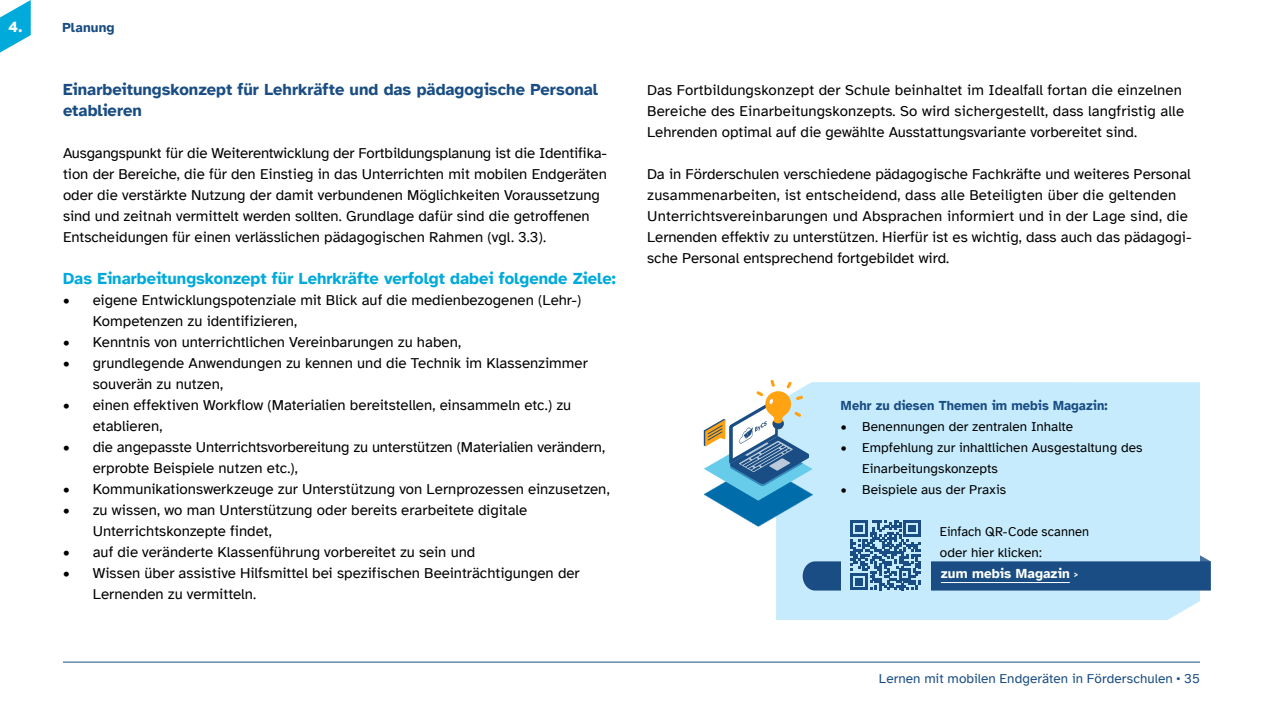
<style>
.page{position:relative;width:1263px;height:715px;background:#fff}
.page>*{position:absolute;margin:0;border:0;box-sizing:border-box;transform-origin:0 0}
.t1{font:700 16.5px/21px "Atkinson Hyperlegible";color:#194d83}
.t2{font:700 16.5px "Atkinson Hyperlegible";color:#00aada}
.t3{font:700 15.3px "Atkinson Hyperlegible";color:#fff}
.t4{font:15px/21px "Atkinson Hyperlegible";color:#000}
.t5{font:13.5px/21px "Atkinson Hyperlegible";letter-spacing:.005em;color:#000}
.t6{font:13.5px "Atkinson Hyperlegible";letter-spacing:.005em;color:#194d83}
.t7{font:13.5px/21px "Atkinson Hyperlegible";letter-spacing:.005em;color:#000;scale:.95 1}
.t8{font:700 13.5px "Atkinson Hyperlegible";letter-spacing:.01em;color:#194d83;scale:.95 1}
.t9{font:700 13.5px "Atkinson Hyperlegible";letter-spacing:.005em;color:#fff}
.t10{font:700 13.5px "Atkinson Hyperlegible";letter-spacing:.01em;color:#194d83}
.s1{font-size:9px}
</style>
<div class="page">
<svg style="left:0;top:0;width:31px;height:53px"></svg>
<hr style="left:63px;top:661px;width:1137px;height:1px;background:#194d83">
<div style="left:776px;top:382px;width:424px;height:237px;background:#c6ebfc"></div>
<div style="left:841px;top:510px;width:89px;height:89px;background:#c6ebfc"></div>
<svg style="left:803px;top:520px;width:408px;height:70px;background:#7ea9c9"></svg>
<hr style="left:941px;top:582px;width:129px;height:1px;background:#fff">
<svg style="left:712px;top:463px;width:101px;height:63px"></svg>
<svg style="left:704px;top:379px;width:108px;height:121px"></svg>
<p class="t3" style="left:9px;top:17px;width:15px">4.</p>
<p class="t10" style="left:62px;top:19px;width:54px">Planung</p>
<p class="t1" style="left:63px;top:78px;width:537px">Einarbeitungskonzept für Lehrkräfte und das pädagogische Personal etablieren</p>
<p class="t4" style="left:63px;top:142px;width:546px">Ausgangspunkt für die Weiterentwicklung der Fortbildungsplanung ist die Identifika&shy;tion der Bereiche, die für den Einstieg in das Unterrichten mit mobilen Endgeräten oder die verstärkte Nutzung der damit verbundenen Möglichkeiten Voraussetzung sind und zeitnah vermittelt werden sollten. Grundlage dafür sind die getroffenen Entscheidungen für einen verlässlichen pädagogischen Rahmen (vgl. 3.3).</p>
<p class="t2" style="left:63px;top:268px;width:554px">Das Einarbeitungskonzept für Lehrkräfte verfolgt dabei folgende Ziele:</p>
<p class="t4" style="left:93px;top:289px;width:490px;text-indent:-30px">• eigene Entwicklungspotenziale mit Blick auf die medienbezogenen (Lehr-)<br>Kompetenzen zu identifizieren,</p>
<p class="t4" style="left:63px;top:331px;width:400px">• Kenntnis von unterrichtlichen Vereinbarungen zu haben,</p>
<p class="t4" style="left:93px;top:352px;width:496px;text-indent:-30px">• grundlegende Anwendungen zu kennen und die Technik im Klassenzimmer souverän zu nutzen,</p>
<p class="t4" style="left:93px;top:394px;width:480px;text-indent:-30px">• einen effektiven Workflow (Materialien bereitstellen, einsammeln etc.) zu etablieren,</p>
<p class="t4" style="left:93px;top:436px;width:514px;text-indent:-30px">• die angepasste Unterrichtsvorbereitung zu unterstützen (Materialien verändern, erprobte Beispiele nutzen etc.),</p>
<p class="t4" style="left:63px;top:478px;width:548px">• Kommunikationswerkzeuge zur Unterstützung von Lernprozessen einzusetzen,</p>
<p class="t4" style="left:93px;top:499px;width:436px;text-indent:-30px">• zu wissen, wo man Unterstützung oder bereits erarbeitete digitale<br>Unterrichtskonzepte findet,</p>
<p class="t4" style="left:63px;top:541px;width:414px">• auf die veränderte Klassenführung vorbereitet zu sein und</p>
<p class="t4" style="left:93px;top:562px;width:488px;text-indent:-30px">• Wissen über assistive Hilfsmittel bei spezifischen Beeinträchtigungen der<br>Lernenden zu vermitteln.</p>
<p class="t4" style="left:647px;top:79px;width:538px">Das Fortbildungskonzept der Schule beinhaltet im Idealfall fortan die einzelnen<br>Bereiche des Einarbeitungskonzepts. So wird sichergestellt, dass langfristig alle<br>Lehrenden optimal auf die gewählte Ausstattungsvariante vorbereitet sind.</p>
<p class="t4" style="left:647px;top:163px;width:546px">Da in Förderschulen verschiedene pädagogische Fachkräfte und weiteres Personal zusammenarbeiten, ist entscheidend, dass alle Beteiligten über die geltenden Unterrichtsvereinbarungen und Absprachen informiert und in der Lage sind, die Lernenden effektiv zu unterstützen. Hierfür ist es wichtig, dass auch das pädagogi&shy;sche Personal entsprechend fortgebildet wird.</p>
<p class="t8" style="left:841px;top:397px;width:282px">Mehr zu diesen Themen im mebis Magazin:</p>
<p class="t5" style="left:841px;top:416px;width:234px">• Benennungen der zentralen Inhalte</p>
<p class="t5" style="left:862px;top:437px;width:282px;text-indent:-21px">• Empfehlung zur inhaltlichen Ausgestaltung des<br>Einarbeitungskonzepts</p>
<p class="t5" style="left:841px;top:479px;width:167px">• Beispiele aus der Praxis</p>
<p class="t7" style="left:940px;top:521px;width:159px">Einfach QR-Code scannen oder hier klicken:</p>
<p class="t9" style="left:941px;top:565px;width:139px">zum mebis Magazin <span class="s1">&gt;</span></p>
<p class="t6" style="left:879px;top:671px;width:323px">Lernen mit mobilen Endgeräten in Förderschulen <sup>•</sup> 35</p>
</div>
